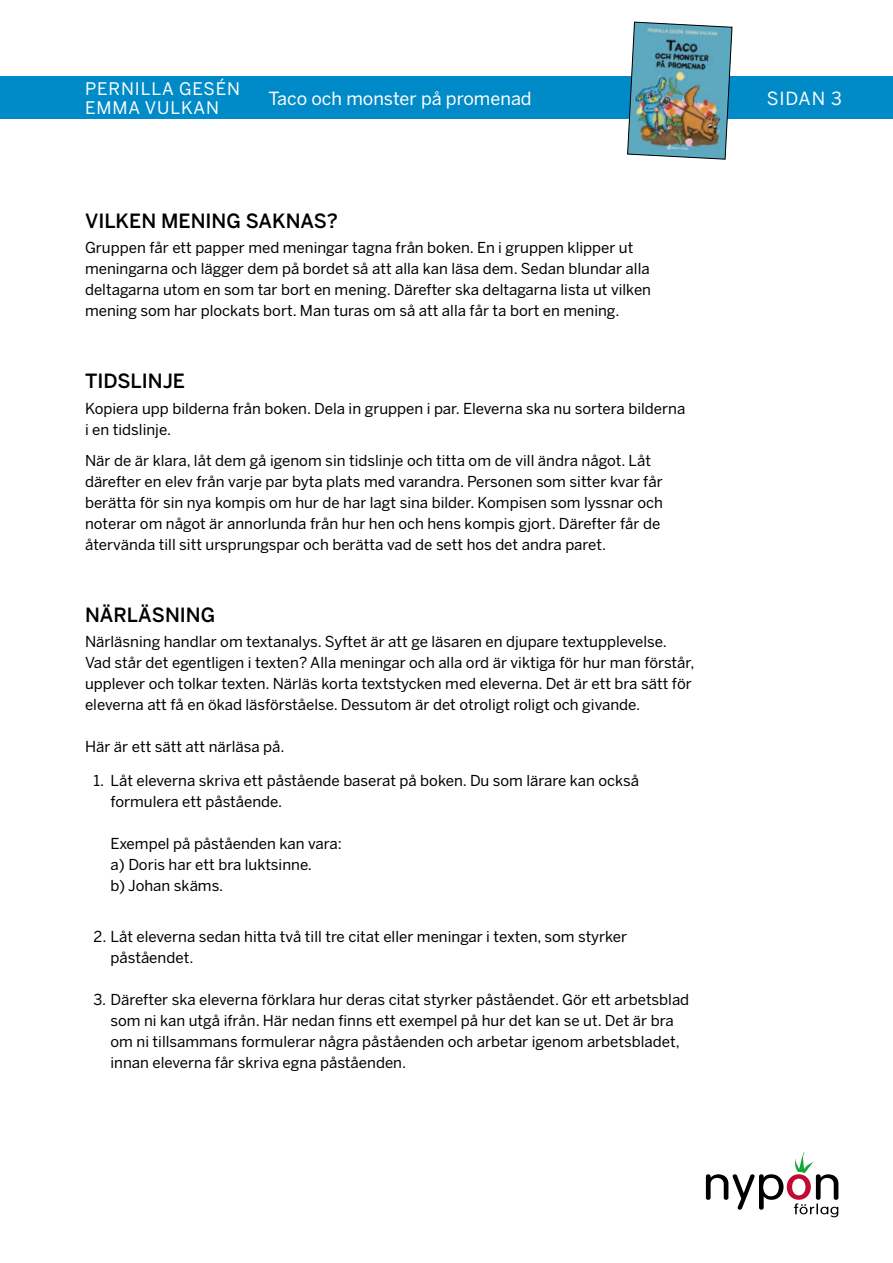
<style>
.page{position:relative;width:893px;height:1263px;background:#fff}
.page>*{position:absolute;margin:0;border:0;box-sizing:border-box;transform-origin:0 0}
.t1{font:500 19.5px "Benton Sans";color:#000}
.t2{font:18px "Benton Sans";color:#fff}
.t3{font:17.25px/18.8px "Benton Sans";letter-spacing:.05em;color:#fff}
.t4{font:15px/21px "Benton Sans";color:#000}
</style>
<div class="page">
<div style="left:0;top:77px;width:893px;height:42px;background:#008ac7"></div>
<img style="left:627px;top:21px;width:106px;height:139px">
<svg style="left:706px;top:1152px;width:132px;height:65px"></svg>
<p class="t3" style="left:85px;top:80px;width:156px">PERNILLA GESÉN<br>EMMA VULKAN</p>
<p class="t2" style="left:268px;top:88px;width:265px">Taco och monster på promenad</p>
<p class="t2" style="left:767px;top:88px;width:77px">SIDAN 3</p>
<h1 class="t1" style="left:85px;top:210px;width:254px">VILKEN MENING SAKNAS?</h1>
<p class="t4" style="left:85px;top:238px;width:568px">Gruppen får ett papper med meningar tagna från boken. En i gruppen klipper ut meningarna och lägger dem på bordet så att alla kan läsa dem. Sedan blundar alla deltagarna utom en som tar bort en mening. Därefter ska deltagarna lista ut vilken mening som har plockats bort. Man turas om så att alla får ta bort en mening.</p>
<h1 class="t1" style="left:85px;top:370px;width:102px">TIDSLINJE</h1>
<p class="t4" style="left:85px;top:398px;width:602px">Kopiera upp bilderna från boken. Dela in gruppen i par. Eleverna ska nu sortera bilderna i en tidslinje.</p>
<p class="t4" style="left:85px;top:450px;width:579px">När de är klara, låt dem gå igenom sin tidslinje och titta om de vill ändra något. Låt därefter en elev från varje par byta plats med varandra. Personen som sitter kvar får berätta för sin nya kompis om hur de har lagt sina bilder. Kompisen som lyssnar och noterar om något är annorlunda från hur hen och hens kompis gjort. Därefter får de återvända till sitt ursprungspar och berätta vad de sett hos det andra paret.</p>
<h1 class="t1" style="left:85px;top:604px;width:132px">NÄRLÄSNING</h1>
<p class="t4" style="left:85px;top:632px;width:611px">Närläsning handlar om textanalys. Syftet är att ge läsaren en djupare textupplevelse.<br>Vad står det egentligen i texten? Alla meningar och alla ord är viktiga för hur man förstår, upplever och tolkar texten. Närläs korta textstycken med eleverna. Det är ett bra sätt för eleverna att få en ökad läsförståelse. Dessutom är det otroligt roligt och givande.</p>
<p class="t4" style="left:85px;top:737px;width:201px">Här är ett sätt att närläsa på.</p>
<p class="t4" style="left:111px;top:770px;width:530px;text-indent:-17px">1. Låt eleverna skriva ett påstående baserat på boken. Du som lärare kan också formulera ett påstående.</p>
<p class="t4" style="left:111px;top:833px;width:233px">Exempel på påståenden kan vara: a) Doris har ett bra luktsinne.<br>b) Johan skäms.</p>
<p class="t4" style="left:111px;top:926px;width:518px;text-indent:-17px">2. Låt eleverna sedan hitta två till tre citat eller meningar i texten, som styrker påståendet.</p>
<p class="t4" style="left:111px;top:989px;width:580px;text-indent:-17px">3. Därefter ska eleverna förklara hur deras citat styrker påståendet. Gör ett arbetsblad som ni kan utgå ifrån. Här nedan finns ett exempel på hur det kan se ut. Det är bra om ni tillsammans formulerar några påståenden och arbetar igenom arbetsbladet, innan eleverna får skriva egna påståenden.</p>
</div>
